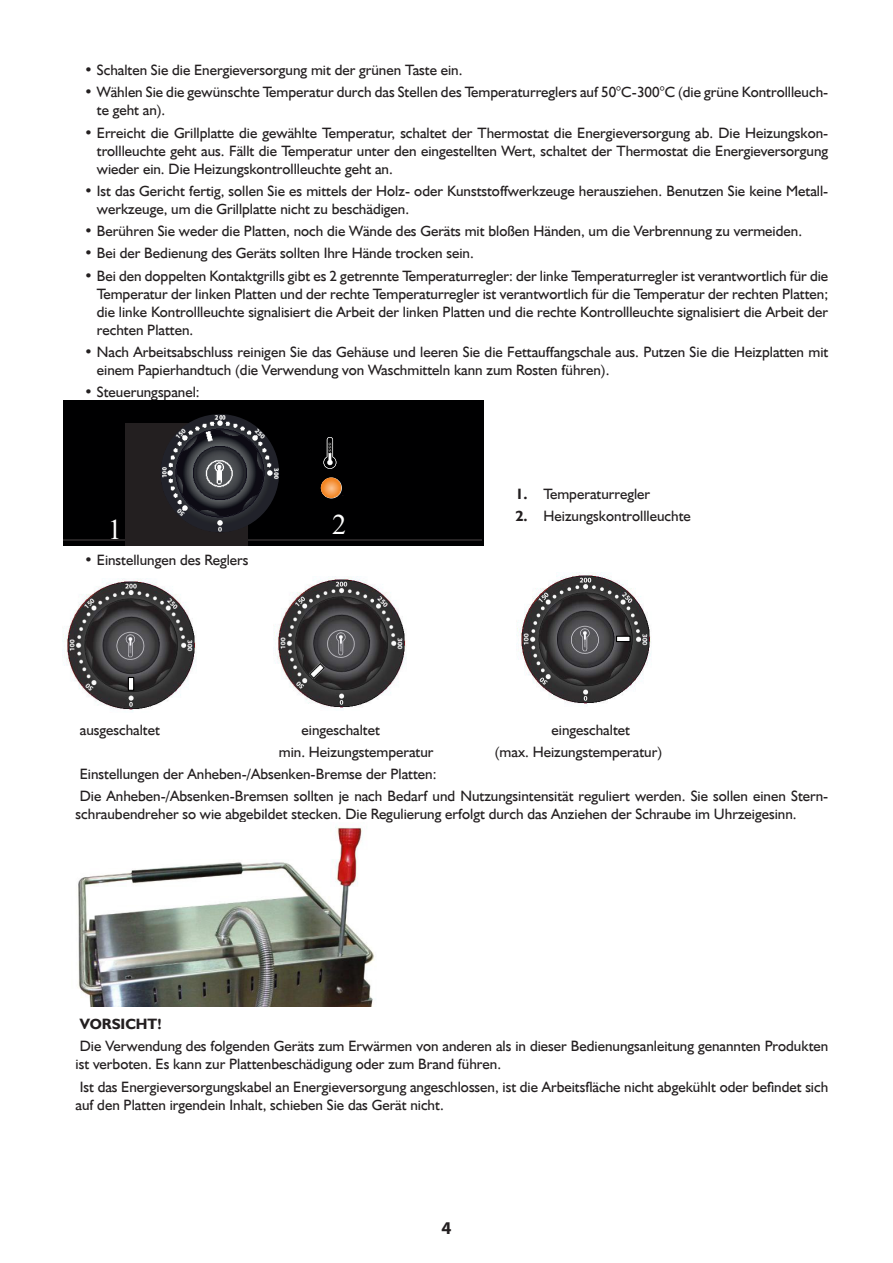
<style>
.page{position:relative;width:893px;height:1263px;background:#fff}
.page>*{position:absolute;margin:0;border:0;box-sizing:border-box;transform-origin:0 0}
.t1{font:28.35px "Times New Roman";color:#fff}
.t2{font:700 18px "Myriad Pro";color:#231f20}
.Tekst_podstawowy{font:15px/18px "Humanst 521 EU";color:#231f20}
.Tekst_podstawowy_bol{font:700 15px "Humanst 521 EU";color:#231f20}
.s1{font-weight:700}
</style>
<div class="page">
<div style="left:63px;top:401px;width:421px;height:145px;background:#000001"></div>
<hr style="left:63px;top:539px;width:419px;height:1px;background:#262324">
<div style="left:125px;top:423px;width:123px;height:123px;background:#231f20"></div>
<svg style="left:323px;top:437px;width:13px;height:32px"></svg>
<img style="left:161px;top:414px;width:118px;height:118px;border-radius:59px">
<img style="left:321px;top:478px;width:20px;height:20px;border-radius:10px">
<img style="left:63px;top:578px;width:133px;height:134px">
<div style="left:128px;top:677px;width:6px;height:13px;background:#fff"></div>
<div style="left:128px;top:677px;width:6px;height:14px;border:1px solid #000"></div>
<img style="left:273px;top:578px;width:133px;height:132px">
<img style="left:309px;top:663px;width:15px;height:15px">
<img style="left:517px;top:573px;width:134px;height:133px">
<div style="left:616px;top:636px;width:14px;height:5px;background:#fff"></div>
<div style="left:616px;top:636px;width:15px;height:6px;border:1px solid #000"></div>
<img style="left:78px;top:827px;width:296px;height:180px">
<p class="Tekst_podstawowy" style="left:84px;top:61px;width:380px"><span class="s1">•</span> Schalten Sie die Energieversorgung mit der grünen Taste ein.</p>
<p class="Tekst_podstawowy" style="left:97px;top:83px;width:733px;text-indent:-13px"><span class="s1">•</span> Wählen Sie die gewünschte Temperatur durch das Stellen des Temperaturreglers auf 50°C-300°C (die grüne Kontrollleuch&shy;te geht an).</p>
<p class="Tekst_podstawowy" style="left:97px;top:123px;width:733px;text-align:justify;text-indent:-13px"><span class="s1">•</span> Erreicht die Grillplatte die gewählte Temperatur, schaltet der Thermostat die Energieversorgung ab. Die Heizungskon&shy;trollleuchte geht aus. Fällt die Temperatur unter den eingestellten Wert, schaltet der Thermostat die Energieversorgung wieder ein. Die Heizungskontrollleuchte geht an.</p>
<p class="Tekst_podstawowy" style="left:97px;top:182px;width:733px;text-indent:-13px"><span class="s1">•</span> Ist das Gericht fertig, sollen Sie es mittels der Holz- oder Kunststoffwerkzeuge herausziehen. Benutzen Sie keine Metall&shy;werkzeuge, um die Grillplatte nicht zu beschädigen.</p>
<p class="Tekst_podstawowy" style="left:84px;top:222px;width:719px"><span class="s1">•</span> Berühren Sie weder die Platten, noch die Wände des Geräts mit bloßen Händen, um die Verbrennung zu vermeiden.</p>
<p class="Tekst_podstawowy" style="left:84px;top:244px;width:391px"><span class="s1">•</span> Bei der Bedienung des Geräts sollten Ihre Hände trocken sein.</p>
<p class="Tekst_podstawowy" style="left:97px;top:266px;width:733px;text-align:justify;text-indent:-13px"><span class="s1">•</span> Bei den doppelten Kontaktgrills gibt es 2 getrennte Temperaturregler: der linke Temperaturregler ist verantwortlich für die Temperatur der linken Platten und der rechte Temperaturregler ist verantwortlich für die Temperatur der rechten Platten; die linke Kontrollleuchte signalisiert die Arbeit der linken Platten und die rechte Kontrollleuchte signalisiert die Arbeit der rechten Platten.</p>
<p class="Tekst_podstawowy" style="left:97px;top:343px;width:733px;text-indent:-13px"><span class="s1">•</span> Nach Arbeitsabschluss reinigen Sie das Gehäuse und leeren Sie die Fettauffangschale aus. Putzen Sie die Heizplatten mit einem Papierhandtuch (die Verwendung von Waschmitteln kann zum Rosten führen).</p>
<p class="Tekst_podstawowy" style="left:84px;top:383px;width:117px"><span class="s1">•</span> Steuerungspanel:</p>
<p class="t1" style="left:108px;top:509px;width:16px">1</p>
<p class="t1" style="left:332px;top:505px;width:16px">2</p>
<p class="Tekst_podstawowy" style="left:84px;top:551px;width:166px"><span class="s1">•</span> Einstellungen des Reglers</p>
<p class="Tekst_podstawowy" style="left:515px;top:485px;width:136px"><span class="s1">1.</span> Temperaturregler</p>
<p class="Tekst_podstawowy" style="left:515px;top:507px;width:177px"><span class="s1">2.</span> Heizungskontrollleuchte</p>
<p class="Tekst_podstawowy" style="left:80px;top:720px;width:82px">ausgeschaltet</p>
<p class="Tekst_podstawowy" style="left:302px;top:720px;width:80px">eingeschaltet</p>
<p class="Tekst_podstawowy" style="left:552px;top:720px;width:80px">eingeschaltet</p>
<p class="Tekst_podstawowy" style="left:279px;top:743px;width:156px">min. Heizungstemperatur</p>
<p class="Tekst_podstawowy" style="left:495px;top:743px;width:169px">(max. Heizungstemperatur)</p>
<p class="Tekst_podstawowy" style="left:80px;top:765px;width:358px">Einstellungen der Anheben-/Absenken-Bremse der Platten:</p>
<p class="Tekst_podstawowy" style="left:76px;top:787px;width:754px">Die Anheben-/Absenken-Bremsen sollten je nach Bedarf und Nutzungsintensität reguliert werden. Sie sollen einen Stern&shy;schraubendreher so wie abgebildet stecken. Die Regulierung erfolgt durch das Anziehen der Schraube im Uhrzeigesinn.</p>
<p class="Tekst_podstawowy_bol" style="left:80px;top:1015px;width:84px">VORSICHT!</p>
<p class="Tekst_podstawowy" style="left:76px;top:1037px;width:754px">Die Verwendung des folgenden Geräts zum Erwärmen von anderen als in dieser Bedienungsanleitung genannten Produkten ist verboten. Es kann zur Plattenbeschädigung oder zum Brand führen.</p>
<p class="Tekst_podstawowy" style="left:76px;top:1077px;width:754px">Ist das Energieversorgungskabel an Energieversorgung angeschlossen, ist die Arbeitsfläche nicht abgekühlt oder befindet sich auf den Platten irgendein Inhalt, schieben Sie das Gerät nicht.</p>
<p class="t2" style="left:441px;top:1216px;width:11px">4</p>
</div>
